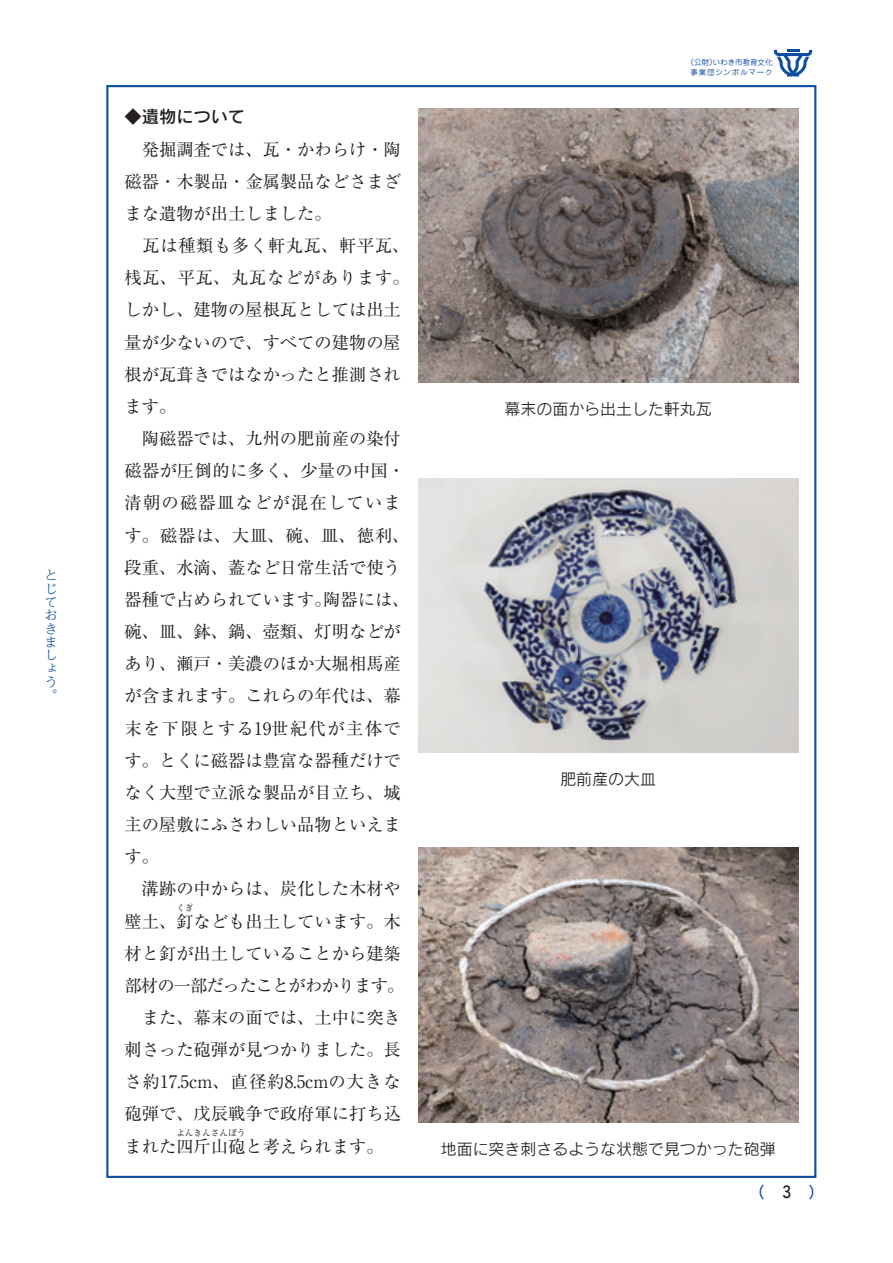
<style>
.page{position:relative;width:893px;height:1263px;background:#fff}
.page>*{position:absolute;margin:0;border:0;box-sizing:border-box;transform-origin:0 0}
.本文{font:17.25px/32.1px "Ryumin Pr 6";color:#231f20}
.本文-2{font:17.25px/32.1px "Ryumin Pr 6";letter-spacing:-.025em;color:#231f20}
.本文-3{font:17.25px "Rodin Pro DB";color:#231f20}
.キャプション{font:15.9px "Rodin Pro M";color:#231f20}
.t1{font:15.9px "Rodin Pro DB";color:#0d4da1}
.t2{font:300 13.35px/13.4px "UD Reimin Pro";color:#0d4da1}
.本文-4{font:8.7px "Ryumin Pr 6";color:#231f20}
.t3{font:7.5px/9.6px "Jun 201 Pro";letter-spacing:.11em;color:#0d4da1;text-align:center}
.s1{color:#231f20}
</style>
<div class="page">
<img style="left:418px;top:108px;width:380px;height:275px">
<img style="left:418px;top:478px;width:380px;height:275px">
<img style="left:418px;top:848px;width:380px;height:274px">
<svg style="left:774px;top:49px;width:38px;height:28px"></svg>
<p class="t2" style="left:44px;top:568px;width:14px">とじておきましょう。</p>
<p class="本文-3" style="left:125px;top:106px;width:122px">◆遺物について</p>
<p class="本文" style="left:125px;top:132px;width:278px;text-align:justify">　発掘調査では、瓦・かわらけ・陶磁器・木製品・金属製品などさまざまな遺物が出土しました。</p>
<p class="本文" style="left:125px;top:229px;width:287px">　瓦は種類も多く軒丸瓦、軒平瓦、桟瓦、平瓦、丸瓦などがあります。しかし、建物の屋根瓦としては出土量が少ないので、すべての建物の屋根が瓦葺きではなかったと推測されます。</p>
<p class="本文" style="left:125px;top:422px;width:287px">　陶磁器では、九州の肥前産の染付磁器が圧倒的に多く、少量の中国・清朝の磁器皿などが混在しています。磁器は、大皿、碗、皿、徳利、段重、水滴、蓋など日常生活で使う器種で占められています。陶器には、碗、皿、鉢、鍋、壺類、灯明などがあり、瀬戸・美濃のほか大堀相馬産が含まれます。これらの年代は、幕末を下限とする19世紀代が主体です。とくに磁器は豊富な器種だけでなく大型で立派な製品が目立ち、城主の屋敷にふさわしい品物といえます。</p>
<p class="本文" style="left:125px;top:872px;width:278px">　溝跡の中からは、炭化した木材や壁土、釘なども出土しています。木</p>
<p class="本文-4" style="left:176px;top:901px;width:19px">くぎ</p>
<p class="本文-2" style="left:125px;top:936px;width:281px">材と釘が出土していることから建築部材の一部だったことがわかります。</p>
<p class="本文" style="left:125px;top:1000px;width:278px;text-align:justify">　また、幕末の面では、土中に突き刺さった砲弾が見つかりました。長さ約17.5cm、直径約8.5cmの大きな砲弾で、戊辰戦争で政府軍に打ち込まれた四斤山砲と考えられます。</p>
<p class="本文-4" style="left:176px;top:1126px;width:71px">よんきんさんぽう</p>
<p class="t3" style="left:687px;top:57px;width:87px">（公財）いわき市教育文化事業団シンボルマーク</p>
<p class="キャプション" style="left:505px;top:399px;width:209px">幕末の面から出土した軒丸瓦</p>
<p class="キャプション" style="left:560px;top:769px;width:97px">肥前産の大皿</p>
<p class="キャプション" style="left:441px;top:1138px;width:336px">地面に突き刺さるような状態で見つかった砲弾</p>
<p class="t1" style="left:749px;top:1182px;width:77px">（<span class="s1">3</span>）</p>
</div>
